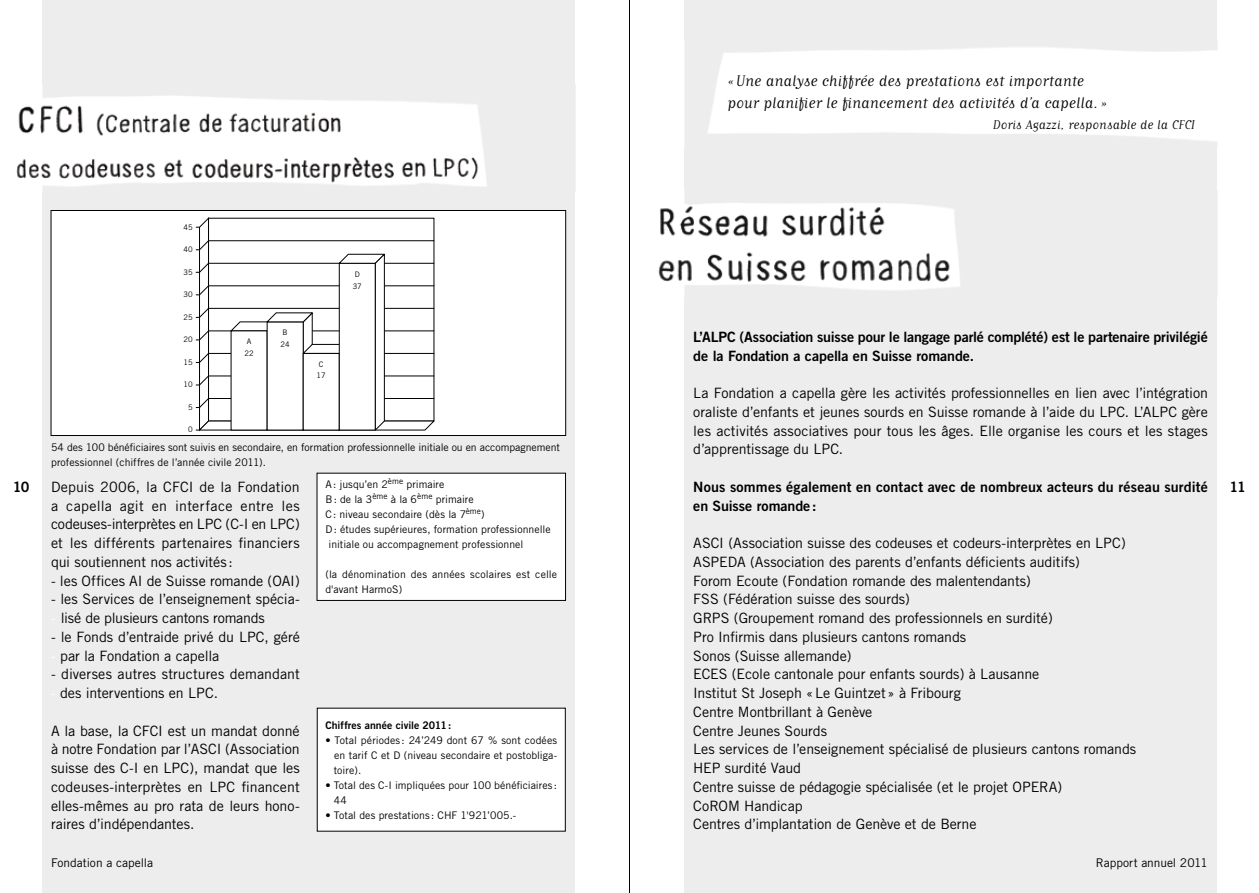
<style>
.page{position:relative;width:1259px;height:893px;background:#fff}
.page>*{position:absolute;margin:0;border:0;box-sizing:border-box;transform-origin:0 0}
.t1{font:18px/21.6px "Matrix Script";letter-spacing:-.005em;color:#000}
.t2{font:15px "Matrix Script";letter-spacing:.005em;color:#000}
.t3{font:14.25px/18.8px "Trade Gothic";letter-spacing:-.005em;color:#000;text-align:justify}
.t4{font:14.25px/18.8px "Trade Gothic Bold Two";color:#000}
.t5{font:12px "Trade Gothic";letter-spacing:-.005em;color:#000}
.t6{font:10.5px/15px "Trade Gothic";letter-spacing:.005em;color:#000}
.t7{font:10.5px "Trade Gothic Bold Two";color:#000}
.t8{font:7.65px/12px "Trade Gothic";color:#000;text-align:center}
.s1{color:#fff}
</style>
<div class="page">
<div style="left:43px;top:0;width:531px;height:893px;background:#ededee"></div>
<img style="left:658px;top:190px;width:560px;height:107px">
<img style="left:16px;top:85px;width:560px;height:106px">
<div style="left:317px;top:473px;width:248px;height:127px;background:#fff"></div>
<div style="left:317px;top:473px;width:249px;height:128px;border:1px solid #000"></div>
<div style="left:51px;top:210px;width:515px;height:225px;background:#fff"></div>
<svg style="left:198px;top:217px;width:237px;height:214px"></svg>
<div style="left:51px;top:210px;width:515px;height:226px;border:1px solid #000"></div>
<div style="left:317px;top:708px;width:248px;height:123px;background:#fff"></div>
<hr style="left:629px;top:0;width:1px;height:893px;background:#000">
<p class="t1" style="left:727px;top:70px;width:381px">«Une analyse chiffrée des prestations est importante pour planifier le financement des activités d’a capella.»</p>
<p class="t2" style="left:992px;top:117px;width:204px">Doris Agazzi, responsable de la CFCI</p>
<p class="t4" style="left:13px;top:477px;width:18px">10</p>
<p class="t8" style="left:183px;top:221px;width:11px">45</p>
<p class="t8" style="left:183px;top:243px;width:11px">40</p>
<p class="t8" style="left:183px;top:266px;width:11px">35</p>
<p class="t8" style="left:183px;top:288px;width:11px">30</p>
<p class="t8" style="left:183px;top:311px;width:11px">25</p>
<p class="t8" style="left:353px;top:268px;width:11px;text-align:left">D<br>37</p>
<p class="t8" style="left:280px;top:326px;width:11px;text-align:left">B<br>24</p>
<p class="t4" style="left:693px;top:327px;width:516px">L’ALPC (Association suisse pour le langage parlé complété) est le partenaire privilégié de la Fondation a capella en Suisse romande.</p>
<p class="t3" style="left:693px;top:383px;width:516px">La Fondation a capella gère les activités professionnelles en lien avec l’intégration oraliste d’enfants et jeunes sourds en Suisse romande à l’aide du LPC. L’ALPC gère les activités associatives pour tous les âges. Elle organise les cours et les stages d’apprentissage du LPC.</p>
<p class="t4" style="left:693px;top:477px;width:516px">Nous sommes également en contact avec de nombreux acteurs du réseau surdité en Suisse romande :</p>
<p class="t3" style="left:693px;top:533px;width:444px;text-align:left">ASCI (Association suisse des codeuses et codeurs-interprètes en LPC)<br>ASPEDA (Association des parents d’enfants déficients auditifs)<br>Forom Ecoute (Fondation romande des malentendants)<br>FSS (Fédération suisse des sourds)<br>GRPS (Groupement romand des professionnels en surdité)<br>Pro Infirmis dans plusieurs cantons romands<br>Sonos (Suisse allemande)<br>ECES (Ecole cantonale pour enfants sourds) à Lausanne<br>Institut St Joseph «Le Guintzet» à Fribourg<br>Centre Montbrillant à Genève<br>Centre Jeunes Sourds<br>Les services de l’enseignement spécialisé de plusieurs cantons romands HEP surdité Vaud<br>Centre suisse de pédagogie spécialisée (et le projet OPERA)<br>CoROM Handicap<br>Centres d’implantation de Genève et de Berne</p>
<p class="t8" style="left:183px;top:333px;width:11px">20</p>
<p class="t8" style="left:244px;top:335px;width:11px">A<br>22</p>
<p class="t8" style="left:183px;top:356px;width:11px">15</p>
<p class="t8" style="left:317px;top:358px;width:11px">C<br>17</p>
<p class="t8" style="left:183px;top:379px;width:11px">10</p>
<p class="t8" style="left:188px;top:401px;width:6px">5</p>
<p class="t8" style="left:188px;top:424px;width:6px">0</p>
<p class="t6" style="left:51px;top:440px;width:510px">54 des 100 bénéficiaires sont suivis en secondaire, en formation professionnelle initiale ou en accompagnement professionnel (chiffres de l’année civile 2011).</p>
<p class="t6" style="left:325px;top:477px;width:121px">A: jusqu’en 2<sup>ème</sup> primaire</p>
<p class="t6" style="left:325px;top:492px;width:150px">B: de la 3<sup>ème</sup> à la 6<sup>ème</sup> primaire</p>
<p class="t6" style="left:325px;top:507px;width:161px">C: niveau secondaire (dès la 7<sup>ème</sup>)</p>
<p class="t6" style="left:325px;top:522px;width:227px">D: études supérieures, formation professionnelle</p>
<p class="t6" style="left:328px;top:537px;width:196px">initiale ou accompagnement professionnel</p>
<p class="t6" style="left:325px;top:567px;width:233px">(la dénomination des années scolaires est celle d'avant HarmoS)</p>
<p class="t3" style="left:51px;top:477px;width:250px">Depuis 2006, la CFCI de la Fondation</p>
<p class="t4" style="left:1229px;top:477px;width:18px">11</p>
<p class="t3" style="left:51px;top:496px;width:250px">a capella agit en interface entre les codeuses-interprètes en LPC (C-I en LPC) et les différents partenaires financiers qui soutiennent nos activités :</p>
<p class="t3" style="left:51px;top:571px;width:250px">- les Offices AI de Suisse romande (OAI)</p>
<p class="t3" style="left:51px;top:590px;width:250px">- les Services de l’enseignement spécia-</p>
<p class="t3" style="left:51px;top:608px;width:215px"><span class="s1">-</span> lisé de plusieurs cantons romands</p>
<p class="t3" style="left:51px;top:627px;width:250px">- le Fonds d’entraide privé du LPC, géré</p>
<p class="t3" style="left:51px;top:646px;width:170px"><span class="s1">-</span> par la Fondation a capella</p>
<p class="t3" style="left:51px;top:665px;width:250px">- diverses autres structures demandant</p>
<p class="t3" style="left:51px;top:683px;width:168px"><span class="s1">-</span> des interventions en LPC.</p>
<p class="t3" style="left:51px;top:721px;width:250px">A la base, la CFCI est un mandat donné à notre Fondation par l’ASCI (Association suisse des C-I en LPC), mandat que les codeuses-interprètes en LPC financent elles-mêmes au pro rata de leurs hono&shy;raires d’indépendantes.</p>
<p class="t7" style="left:325px;top:719px;width:128px">Chiffres année civile 2011:</p>
<p class="t6" style="left:325px;top:733px;width:233px">• Total périodes : 24’249 dont 67 % sont codées</p>
<p class="t6" style="left:325px;top:748px;width:233px"><span class="s1">•</span> en tarif C et D (niveau secondaire et postobliga-</p>
<p class="t6" style="left:325px;top:763px;width:38px"><span class="s1">•</span> toire).</p>
<p class="t6" style="left:325px;top:778px;width:233px">• Total des C-I impliquées pour 100 bénéficiaires :</p>
<p class="t6" style="left:325px;top:793px;width:23px"><span class="s1">•</span> 44</p>
<p class="t6" style="left:325px;top:808px;width:192px">• Total des prestations : CHF 1'921’005.-</p>
<p class="t5" style="left:51px;top:855px;width:104px">Fondation a capella</p>
<p class="t5" style="left:1096px;top:855px;width:114px">Rapport annuel 2011</p>
</div>
